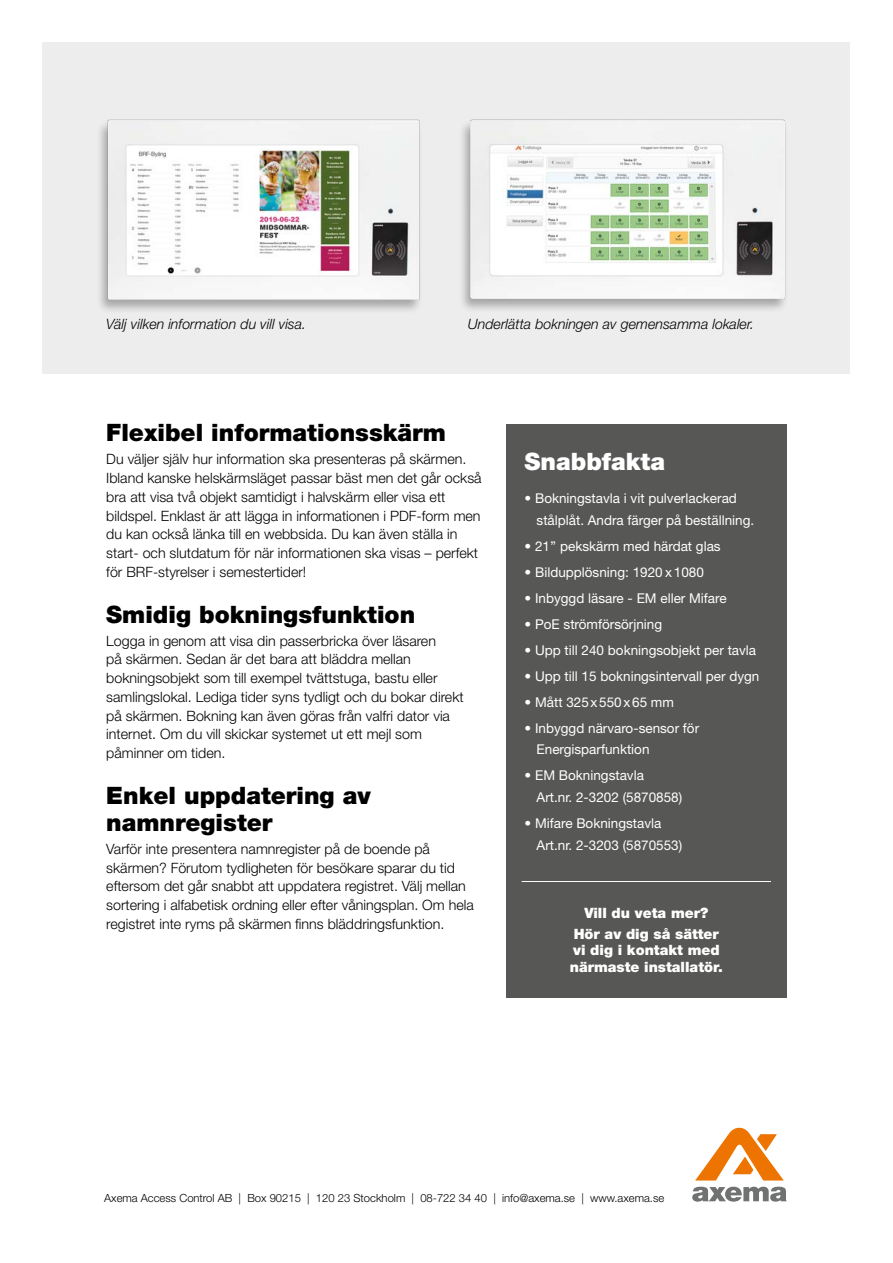
<style>
.page{position:relative;width:893px;height:1263px;background:#fff}
.page>*{position:absolute;margin:0;border:0;box-sizing:border-box;transform-origin:0 0}
.t1{font:900 24px/27px "Helvetica Neue LT Pro";color:#000}
.t2{font:900 24px "Helvetica Neue LT Pro";color:#fff}
.t3{font:300 14.25px/18.8px "Helvetica Neue LT Pro";color:#000}
.t4{font:italic 300 14.25px "Helvetica Neue LT Pro";color:#000}
.t5{font:900 14.25px/20.7px "Helvetica Neue LT Pro";color:#fff;text-align:center}
.t6{font:13.5px/21.8px "Helvetica Neue LT Pro";color:#fff}
.t7{font:300 11.25px "Helvetica Neue LT Pro";color:#000}
</style>
<div class="page">
<div style="left:43px;top:43px;width:807px;height:331px;background:#ededed"></div>
<div style="left:458px;top:119px;width:331px;height:194px;background:#000;opacity:.3"></div>
<img style="left:462px;top:119px;width:327px;height:185px">
<div style="left:96px;top:120px;width:327px;height:194px;background:#000;opacity:.3"></div>
<img style="left:99px;top:119px;width:324px;height:185px">
<svg style="left:692px;top:1187px;width:95px;height:15px"></svg>
<svg style="left:695px;top:1128px;width:89px;height:52px"></svg>
<div style="left:506px;top:424px;width:281px;height:573px;background:#575756"></div>
<hr style="left:522px;top:881px;width:249px;height:1px;background:#fff">
<p class="t4" style="left:106px;top:316px;width:201px">Välj vilken information du vill visa.</p>
<p class="t4" style="left:468px;top:316px;width:288px">Underlätta bokningen av gemensamma lokaler.</p>
<h1 class="t1" style="left:106px;top:419px;width:341px">Flexibel informationsskärm</h1>
<p class="t3" style="left:106px;top:450px;width:377px">Du väljer själv hur information ska presenteras på skärmen.<br>Ibland kanske helskärmsläget passar bäst men det går också bra att visa två objekt samtidigt i halvskärm eller visa ett bildspel. Enklast är att lägga in informationen i PDF-form men du kan också länka till en webbsida. Du kan även ställa in start- och slutdatum för när informationen ska visas – perfekt för BRF-styrelser i semestertider!</p>
<h1 class="t1" style="left:106px;top:600px;width:310px">Smidig bokningsfunktion</h1>
<p class="t3" style="left:106px;top:631px;width:359px">Logga in genom att visa din passerbricka över läsaren<br>på skärmen. Sedan är det bara att bläddra mellan bokningsobjekt som till exempel tvättstuga, bastu eller samlingslokal. Lediga tider syns tydligt och du bokar direkt på skärmen. Bokning kan även göras från valfri dator via internet. Om du vill skickar systemet ut ett mejl som påminner om tiden.</p>
<h1 class="t1" style="left:106px;top:782px;width:266px">Enkel uppdatering av namnregister</h1>
<p class="t3" style="left:106px;top:839px;width:369px">Varför inte presentera namnregister på de boende på skärmen? Förutom tydligheten för besökare sparar du tid eftersom det går snabbt att uppdatera registret. Välj mellan sortering i alfabetisk ordning eller efter våningsplan. Om hela registret inte ryms på skärmen finns bläddringsfunktion.</p>
<h1 class="t2" style="left:525px;top:447px;width:142px">Snabbfakta</h1>
<p class="t6" style="left:537px;top:487px;width:219px;text-indent:-12px">• Bokningstavla i vit pulverlackerad stålplåt. Andra färger på beställning.</p>
<p class="t6" style="left:525px;top:535px;width:198px">• 21’’ pekskärm med härdat glas</p>
<p class="t6" style="left:525px;top:561px;width:181px">• Bildupplösning: 1920 x1080</p>
<p class="t6" style="left:525px;top:587px;width:204px">• Inbyggd läsare - EM eller Mifare</p>
<p class="t6" style="left:525px;top:613px;width:139px">• PoE strömförsörjning</p>
<p class="t6" style="left:525px;top:639px;width:233px">• Upp till 240 bokningsobjekt per tavla</p>
<p class="t6" style="left:525px;top:665px;width:236px">• Upp till 15 bokningsintervall per dygn</p>
<p class="t6" style="left:525px;top:691px;width:151px">• Mått 325x550x65 mm</p>
<p class="t6" style="left:537px;top:717px;width:164px;text-indent:-12px">• Inbyggd närvaro-sensor för<br>Energisparfunktion</p>
<p class="t6" style="left:537px;top:765px;width:147px;text-indent:-12px">• EM Bokningstavla<br>Art.nr. 2-3202 (5870858)</p>
<p class="t6" style="left:537px;top:812px;width:147px;text-indent:-12px">• Mifare Bokningstavla<br>Art.nr. 2-3203 (5870553)</p>
<p class="t5" style="left:574px;top:902px;width:147px">Vill du veta mer?<br>Hör av dig så sätter</p>
<p class="t5" style="left:570px;top:942px;width:155px;line-height:16.5px;text-align:left">vi dig i kontakt med närmaste installatör.</p>
<p class="t7" style="left:104px;top:1191px;width:562px">Axema Access Control AB | Box 90215 | 120 23 Stockholm | 08-722 34 40 | info@axema.se | www.axema.se</p>
</div>
